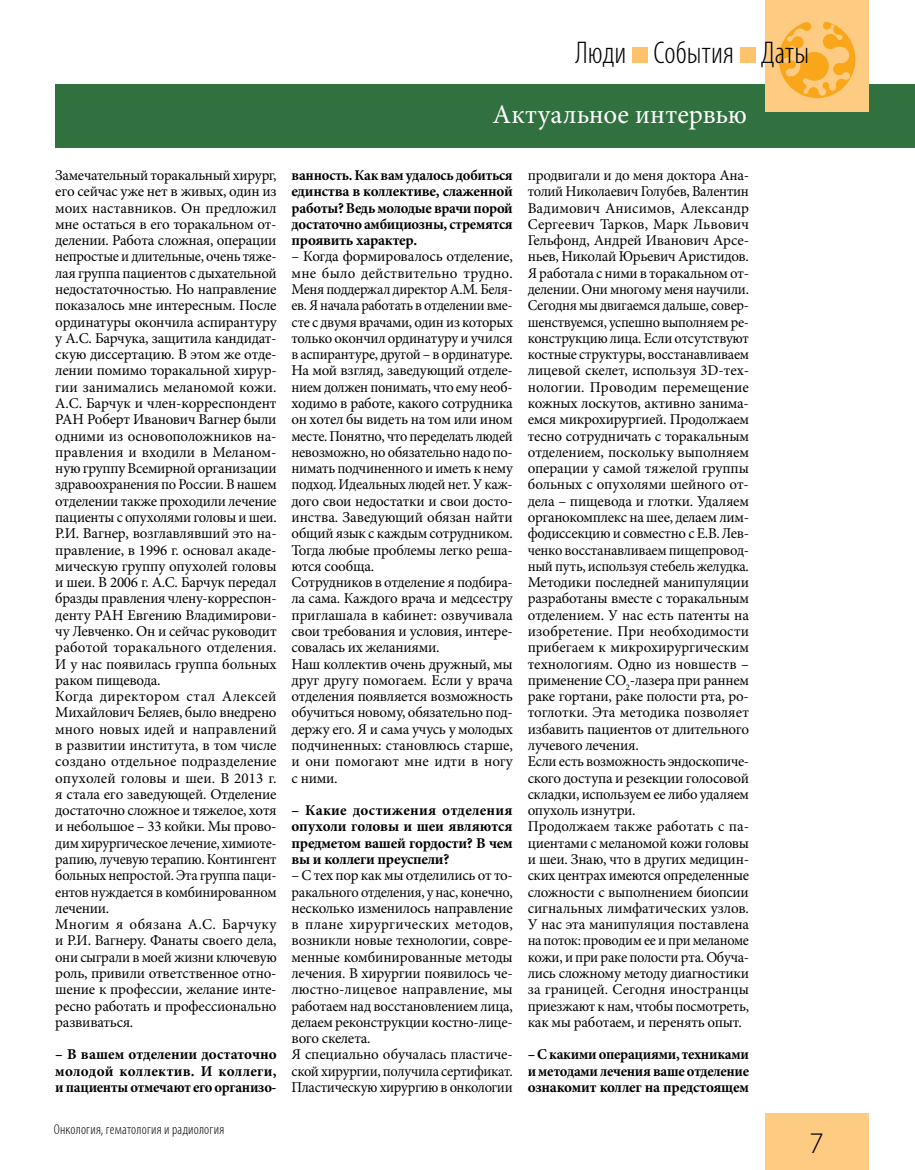
<style>
.page{position:relative;width:915px;height:1170px;background:#fff}
.page>*{position:absolute;margin:0;border:0;box-sizing:border-box;transform-origin:0 0}
.t1{font:300 condensed 31.5px "Myriad Pro";letter-spacing:.005em;color:#000}
.t2{font:300 30px "Myriad Pro";color:#000}
.t3{font:27px "Minion Pro";letter-spacing:.005em;color:#fff}
.t4{font:15px/16.4px "Minion Pro";letter-spacing:-.015em;color:#000}
.t5{font:700 15px/16.4px "Minion Pro";letter-spacing:-.02em;color:#000;text-align:justify}
.t6{font:300 condensed 14.25px "Myriad Pro";letter-spacing:.015em;color:#000}
</style>
<div class="page">
<div style="left:55px;top:84px;width:859px;height:63px;background:#31713f"></div>
<div style="left:764px;top:1113px;width:103px;height:56px;background:#fecb83"></div>
<div style="left:764px;top:0;width:103px;height:111px;background:#fecb83"></div>
<svg style="left:778px;top:22px;width:78px;height:77px"></svg>
<div style="left:631px;top:47px;width:16px;height:16px;background:#fdc26c"></div>
<div style="left:739px;top:47px;width:16px;height:16px;background:#fdc26c"></div>
<h1 class="t1" style="left:575px;top:34px;width:235px">Люди События Даты</h1>
<h3 class="t3" style="left:492px;top:96px;width:256px">Актуальное интервью</h3>
<p class="t4" style="left:55px;top:167px;width:223px">Замечательный торакальный хирург, его сейчас уже нет в живых, один из моих наставников. Он предложил мне остаться в его торакальном от&shy;делении. Работа сложная, операции непростые и длительные, очень тяже&shy;лая группа пациентов с дыхательной недостаточностью. Но направление показалось мне интересным. После ординатуры окончила аспирантуру у А.С. Барчука, защитила кандидат&shy;скую диссертацию. В этом же отде&shy;лении помимо торакальной хирур&shy;гии занимались меланомой кожи.<br>А.С. Барчук и член-корреспондент<br>РАН Роберт Иванович Вагнер были одними из основоположников на&shy;правления и входили в Меланом&shy;ную группу Всемирной организации здравоохранения по России. В нашем отделении также проходили лечение пациенты с опухолями головы и шеи.<br>Р.И. Вагнер, возглавлявший это на&shy;правление, в 1996 г. основал акаде&shy;мическую группу опухолей головы и шеи. В 2006 г. А.С. Барчук передал бразды правления члену-корреспон&shy;денту РАН Евгению Владимирови&shy;чу Левченко. Он и сейчас руководит работой торакального отделения.<br>И у нас появилась группа больных раком пищевода.<br>Когда директором стал Алексей<br>Михайлович Беляев, было внедрено много новых идей и направлений в развитии института, в том числе создано отдельное подразделение опухолей головы и шеи. В 2013 г. я стала его заведующей. Отделение достаточно сложное и тяжелое, хотя и небольшое – 33 койки. Мы прово&shy;дим хирургическое лечение, химиоте&shy;рапию, лучевую терапию. Контингент больных непростой. Эта группа паци&shy;ентов нуждается в комбинированном лечении.<br>Многим я обязана А.С. Барчуку и Р.И. Вагнеру. Фанаты своего дела, они сыграли в моей жизни ключевую роль, привили ответственное отно&shy;шение к профессии, желание инте&shy;ресно работать и профессионально развиваться.</p>
<p class="t5" style="left:55px;top:1046px;width:223px">– В вашем отделении достаточно молодой коллектив. И коллеги, и пациенты отмечают его организо-</p>
<p class="t6" style="left:54px;top:1120px;width:172px">Онкология, гематология и радиология</p>
<p class="t5" style="left:291px;top:167px;width:223px">ванность. Как вам удалось добиться единства в коллективе, слаженной работы? Ведь молодые врачи порой достаточно амбициозны, стремятся проявить характер.</p>
<p class="t4" style="left:291px;top:248px;width:223px">– Когда формировалось отделение, мне было действительно трудно.<br>Меня поддержал директор А.М. Беля&shy;ев. Я начала работать в отделении вме&shy;сте с двумя врачами, один из которых только окончил ординатуру и учился в аспирантуре, другой – в ординатуре.<br>На мой взгляд, заведующий отделе&shy;нием должен понимать, что ему необ&shy;ходимо в работе, какого сотрудника он хотел бы видеть на том или ином месте. Понятно, что переделать людей невозможно, но обязательно надо по&shy;нимать подчиненного и иметь к нему подход. Идеальных людей нет. У каж&shy;дого свои недостатки и свои досто&shy;инства. Заведующий обязан найти общий язык с каждым сотрудником.<br>Тогда любые проблемы легко реша&shy;ются сообща.<br>Сотрудников в отделение я подбира&shy;ла сама. Каждого врача и медсестру приглашала в кабинет: озвучивала свои требования и условия, интере&shy;совалась их желаниями.<br>Наш коллектив очень дружный, мы друг другу помогаем. Если у врача отделения появляется возможность обучиться новому, обязательно под&shy;держу его. Я и сама учусь у молодых подчиненных: становлюсь старше, и они помогают мне идти в ногу с ними.</p>
<p class="t5" style="left:291px;top:801px;width:223px">– Какие достижения отделения опухоли головы и шеи являются предметом вашей гордости? В чем вы и коллеги преуспели?</p>
<p class="t4" style="left:291px;top:867px;width:223px">– С тех пор как мы отделились от то&shy;ракального отделения, у нас, конечно, несколько изменилось направление в плане хирургических методов, возникли новые технологии, совре&shy;менные комбинированные методы лечения. В хирургии появилось че&shy;люстно-лицевое направление, мы работаем над восстановлением лица, делаем реконструкции костно-лице&shy;вого скелета.<br>Я специально обучалась пластиче&shy;ской хирургии, получила сертификат.<br>Пластическую хирургию в онкологии</p>
<p class="t4" style="left:527px;top:167px;width:223px">продвигали и до меня доктора Ана&shy;толий Николаевич Голубев, Валентин Вадимович Анисимов, Александр Сергеевич Тарков, Марк Львович Гельфонд, Андрей Иванович Арсе&shy;ньев, Николай Юрьевич Аристидов.<br>Я работала с ними в торакальном от&shy;делении. Они многому меня научили.<br>Сегодня мы двигаемся дальше, совер&shy;шенствуемся, успешно выполняем ре&shy;конструкцию лица. Если отсутствуют костные структуры, восстанавливаем лицевой скелет, используя 3D-тех&shy;нологии. Проводим перемещение кожных лоскутов, активно занима&shy;емся микрохирургией. Продолжаем тесно сотрудничать с торакальным отделением, поскольку выполняем операции у самой тяжелой группы больных с опухолями шейного от&shy;дела – пищевода и глотки. Удаляем органокомплекс на шее, делаем лим&shy;фодиссекцию и совместно с Е.В. Лев&shy;ченко восстанавливаем пищепровод&shy;ный путь, используя стебель желудка.<br>Методики последней манипуляции разработаны вместе с торакальным отделением. У нас есть патенты на изобретение. При необходимости прибегаем к микрохирургическим технологиям. Одно из новшеств – применение СО<sub>2</sub>-лазера при раннем раке гортани, раке полости рта, ро&shy;тоглотки. Эта методика позволяет избавить пациентов от длительного лучевого лечения.<br>Если есть возможность эндоскопиче&shy;ского доступа и резекции голосовой складки, используем ее либо удаляем опухоль изнутри.<br>Продолжаем также работать с па&shy;циентами с меланомой кожи головы и шеи. Знаю, что в других медицин&shy;ских центрах имеются определенные сложности с выполнением биопсии сигнальных лимфатических узлов.<br>У нас эта манипуляция поставлена на поток: проводим ее и при меланоме кожи, и при раке полости рта. Обуча&shy;лись сложному методу диагностики за границей. Сегодня иностранцы приезжают к нам, чтобы посмотреть, как мы работаем, и перенять опыт.</p>
<p class="t5" style="left:527px;top:1046px;width:223px">– С какими операциями, техниками и методами лечения ваше отделение ознакомит коллег на предстоящем</p>
<h2 class="t2" style="left:808px;top:1125px;width:16px">7</h2>
</div>
